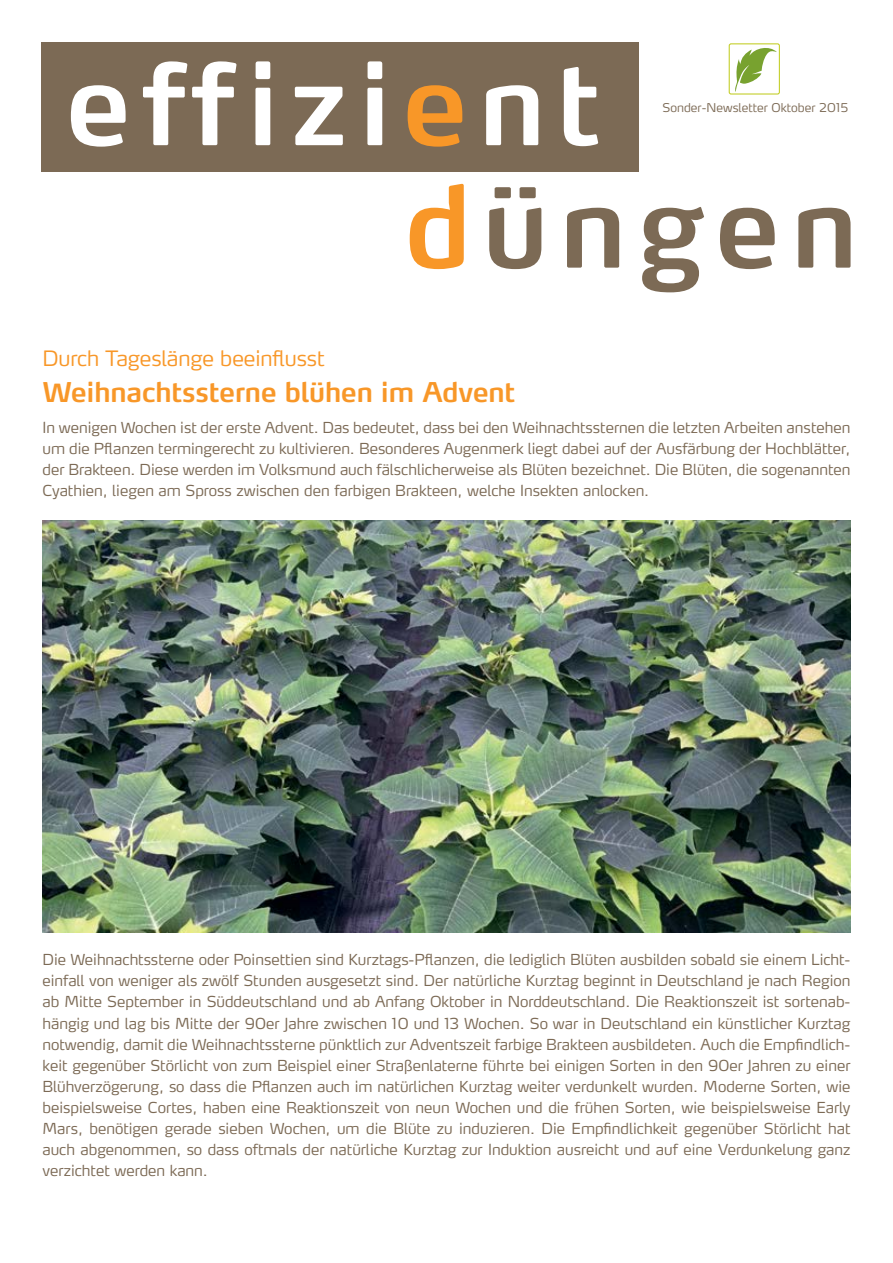
<style>
.page{position:relative;width:893px;height:1263px;background:#fff}
.page>*{position:absolute;margin:0;border:0;box-sizing:border-box;transform-origin:0 0}
.t1{font:600 27px "Yara Max LF";letter-spacing:-.005em;color:#f89728}
.t2{font:300 21px "Yara Max LF";letter-spacing:-.005em;color:#f89728}
.t3{font:300 15px/21px "Yara Max LF";color:#7c6a55;text-align:justify}
.t4{font:300 12px "Yara Max LF";color:#7c6a55}
</style>
<div class="page">
<div style="left:41px;top:42px;width:598px;height:130px;background:#7c6a55"></div>
<svg style="left:71px;top:85px;width:55px;height:62px"></svg>
<svg style="left:143px;top:61px;width:93px;height:84px"></svg>
<svg style="left:255px;top:61px;width:15px;height:84px"></svg>
<svg style="left:295px;top:87px;width:48px;height:58px"></svg>
<svg style="left:367px;top:61px;width:15px;height:84px"></svg>
<svg style="left:408px;top:85px;width:54px;height:62px"></svg>
<svg style="left:486px;top:85px;width:52px;height:60px"></svg>
<svg style="left:564px;top:67px;width:34px;height:79px"></svg>
<svg style="left:410px;top:184px;width:54px;height:85px"></svg>
<svg style="left:489px;top:187px;width:52px;height:82px"></svg>
<svg style="left:567px;top:208px;width:52px;height:60px"></svg>
<svg style="left:642px;top:207px;width:62px;height:85px"></svg>
<svg style="left:720px;top:208px;width:55px;height:61px"></svg>
<svg style="left:798px;top:208px;width:52px;height:60px"></svg>
<svg style="left:735px;top:48px;width:42px;height:44px"></svg>
<div style="left:729px;top:43px;width:51px;height:52px;border:1px solid #c2cd23;border-radius:2px"></div>
<img style="left:43px;top:521px;width:807px;height:412px">
<h2 class="t2" style="left:43px;top:345px;width:284px">Durch Tageslänge beeinflusst</h2>
<h1 class="t1" style="left:43px;top:375px;width:474px">Weihnachtssterne blühen im Advent</h1>
<p class="t4" style="left:662px;top:100px;width:187px">Sonder-Newsletter Oktober 2015</p>
<p class="t3" style="left:43px;top:417px;width:809px">In wenigen Wochen ist der erste Advent. Das bedeutet, dass bei den Weihnachtssternen die letzten Arbeiten anstehen um die Pflanzen termingerecht zu kultivieren. Besonderes Augenmerk liegt dabei auf der Ausfärbung der Hochblätter, der Brakteen. Diese werden im Volksmund auch fälschlicherweise als Blüten bezeichnet. Die Blüten, die sogenannten Cyathien, liegen am Spross zwischen den farbigen Brakteen, welche Insekten anlocken.</p>
<p class="t3" style="left:43px;top:949px;width:809px">Die Weihnachtssterne oder Poinsettien sind Kurztags-Pflanzen, die lediglich Blüten ausbilden sobald sie einem Licht&shy;einfall von weniger als zwölf Stunden ausgesetzt sind. Der natürliche Kurztag beginnt in Deutschland je nach Region ab Mitte September in Süddeutschland und ab Anfang Oktober in Norddeutschland. Die Reaktionszeit ist sortenab&shy;hängig und lag bis Mitte der 90er Jahre zwischen 10 und 13 Wochen. So war in Deutschland ein künstlicher Kurztag notwendig, damit die Weihnachtssterne pünktlich zur Adventszeit farbige Brakteen ausbildeten. Auch die Empfindlich&shy;keit gegenüber Störlicht von zum Beispiel einer Straßenlaterne führte bei einigen Sorten in den 90er Jahren zu einer Blühverzögerung, so dass die Pflanzen auch im natürlichen Kurztag weiter verdunkelt wurden. Moderne Sorten, wie beispielsweise Cortes, haben eine Reaktionszeit von neun Wochen und die frühen Sorten, wie beispielsweise Early Mars, benötigen gerade sieben Wochen, um die Blüte zu induzieren. Die Empfindlichkeit gegenüber Störlicht hat auch abgenommen, so dass oftmals der natürliche Kurztag zur Induktion ausreicht und auf eine Verdunkelung ganz verzichtet werden kann.</p>
</div>
